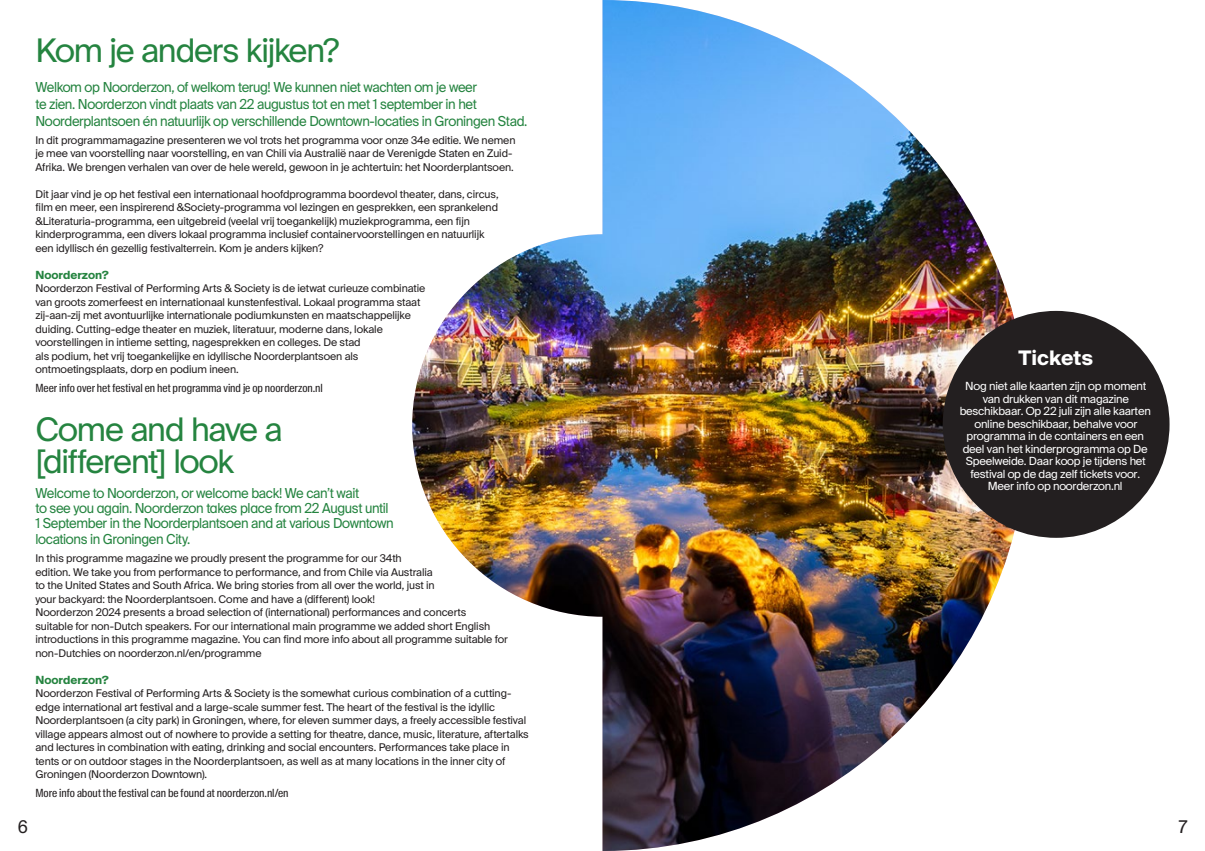
<style>
.page{position:relative;width:1205px;height:851px;background:#fff}
.page>*{position:absolute;margin:0;border:0;box-sizing:border-box;transform-origin:0 0}
.Titel_Fullpage{font:32.5px "Noorderzon";letter-spacing:-.035em;color:#258440}
.t1{font:700 20px "Noorderzon";color:#fff}
.Introtekst{font:17.5px "Noorderzon";color:#231f20;scale:.95 1}
.Introtekst-2{font:13.75px/16.5px "Noorderzon";letter-spacing:-.03em;color:#258440;scale:.95 1}
.t2{font:11.25px/12.5px "Noorderzon";letter-spacing:-.02em;color:#fff;text-align:center}
.Broodtekst{font:condensed 11.25px "Noorderzon";color:#231f20}
.kopje{font:700 11.25px "Noorderzon";color:#258440}
.broodtekst8_5{font:10.62px/13.5px "Noorderzon";letter-spacing:-.01em;color:#231f20}
.Introtekst-3{font:10.62px/13.5px "Noorderzon";letter-spacing:-.01em;color:#231f20}
</style>
<div class="page">
<img style="left:412px;top:0;width:616px;height:850px">
<div style="left:943px;top:311px;width:226px;height:226px;background:#231f20;border-radius:50%"></div>
<p class="Titel_Fullpage" style="left:35px;top:32px;width:305px">Kom je anders kijken?</p>
<p class="Introtekst-2" style="left:35px;top:79px;width:519px">Welkom op Noorderzon, of welkom terug! We kunnen niet wachten om je weer<br>te zien. Noorderzon vindt plaats van 22 augustus tot en met 1 september in het<br>Noorderplantsoen én natuurlijk op verschillende Downtown-locaties in Groningen Stad.</p>
<p class="broodtekst8_5" style="left:35px;top:133px;width:482px">In dit programmamagazine presenteren we vol trots het programma voor onze 34e editie. We nemen je mee van voorstelling naar voorstelling, en van Chili via Australië naar de Verenigde Staten en Zuid-<br>Afrika. We brengen verhalen van over de hele wereld, gewoon in je achtertuin: het Noorderplantsoen.</p>
<p class="broodtekst8_5" style="left:35px;top:187px;width:465px">Dit jaar vind je op het festival een internationaal hoofdprogramma boordevol theater, dans, circus, film en meer, een inspirerend &amp;Society-programma vol lezingen en gesprekken, een sprankelend &amp;Literaturia-programma, een uitgebreid (veelal vrij toegankelijk) muziekprogramma, een fijn kinderprogramma, een divers lokaal programma inclusief containervoorstellingen en natuurlijk een idyllisch én gezellig festivalterrein. Kom je anders kijken?</p>
<p class="kopje" style="left:35px;top:268px;width:75px">Noorderzon?</p>
<p class="broodtekst8_5" style="left:35px;top:282px;width:391px">Noorderzon Festival of Performing Arts &amp; Society is de ietwat curieuze combinatie van groots zomerfeest en internationaal kunstenfestival. Lokaal programma staat zij-aan-zij met avontuurlijke internationale podiumkunsten en maatschappelijke duiding. Cutting-edge theater en muziek, literatuur, moderne dans, lokale voorstellingen in intieme setting, nagesprekken en colleges. De stad<br>als podium, het vrij toegankelijke en idyllische Noorderplantsoen als ontmoetingsplaats, dorp en podium ineen.</p>
<p class="Broodtekst" style="left:35px;top:381px;width:289px">Meer info over het festival en het programma vind je op noorderzon.nl</p>
<p class="Titel_Fullpage" style="left:35px;top:410px;width:249px">Come and have a</p>
<p class="Titel_Fullpage" style="left:35px;top:442px;width:200px">[different] look</p>
<p class="Introtekst-2" style="left:35px;top:484px;width:342px">Welcome to Noorderzon, or welcome back! We can’t wait</p>
<p class="Introtekst-2" style="left:35px;top:500px;width:373px">to see you again. Noorderzon takes place from 22 August until</p>
<p class="Introtekst-2" style="left:35px;top:516px;width:378px;line-height:15.2px">1 September in the Noorderplantsoen and at various Downtown locations in Groningen City.</p>
<p class="Introtekst-3" style="left:35px;top:552px;width:401px">In this programme magazine we proudly present the programme for our 34th edition. We take you from performance to performance, and from Chile via Australia to the United States and South Africa. We bring stories from all over the world, just in your backyard: the Noorderplantsoen. Come and have a (different) look!</p>
<p class="broodtekst8_5" style="left:35px;top:606px;width:474px">Noorderzon 2024 presents a broad selection of (international) performances and concerts<br>suitable for non-Dutch speakers. For our international main programme we added short English introductions in this programme magazine. You can find more info about all programme suitable for non-Dutchies on noorderzon.nl/en/programme</p>
<p class="kopje" style="left:35px;top:673px;width:75px">Noorderzon?</p>
<p class="broodtekst8_5" style="left:35px;top:687px;width:495px">Noorderzon Festival of Performing Arts &amp; Society is the somewhat curious combination of a cutting&shy;edge international art festival and a large-scale summer fest. The heart of the festival is the idyllic Noorderplantsoen (a city park) in Groningen, where, for eleven summer days, a freely accessible festival village appears almost out of nowhere to provide a setting for theatre, dance, music, literature, aftertalks and lectures in combination with eating, drinking and social encounters. Performances take place in tents or on outdoor stages in the Noorderplantsoen, as well as at many locations in the inner city of Groningen (Noorderzon Downtown).</p>
<p class="Broodtekst" style="left:35px;top:786px;width:255px">More info about the festival can be found at noorderzon.nl/en</p>
<p class="t1" style="left:1018px;top:346px;width:76px">Tickets</p>
<p class="t2" style="left:959px;top:380px;width:193px">Nog niet alle kaarten zijn op moment van drukken van dit magazine beschikbaar. Op 22 juli zijn alle kaarten online beschikbaar, behalve voor programma in de containers en een deel van het kinderprogramma op De Speelweide. Daar koop je tijdens het festival op de dag zelf tickets voor.</p>
<p class="t2" style="left:988px;top:480px;width:136px">Meer info op noorderzon.nl</p>
<p class="Introtekst" style="left:18px;top:816px;width:12px">6</p>
<p class="Introtekst" style="left:1178px;top:816px;width:10px">7</p>
</div>
